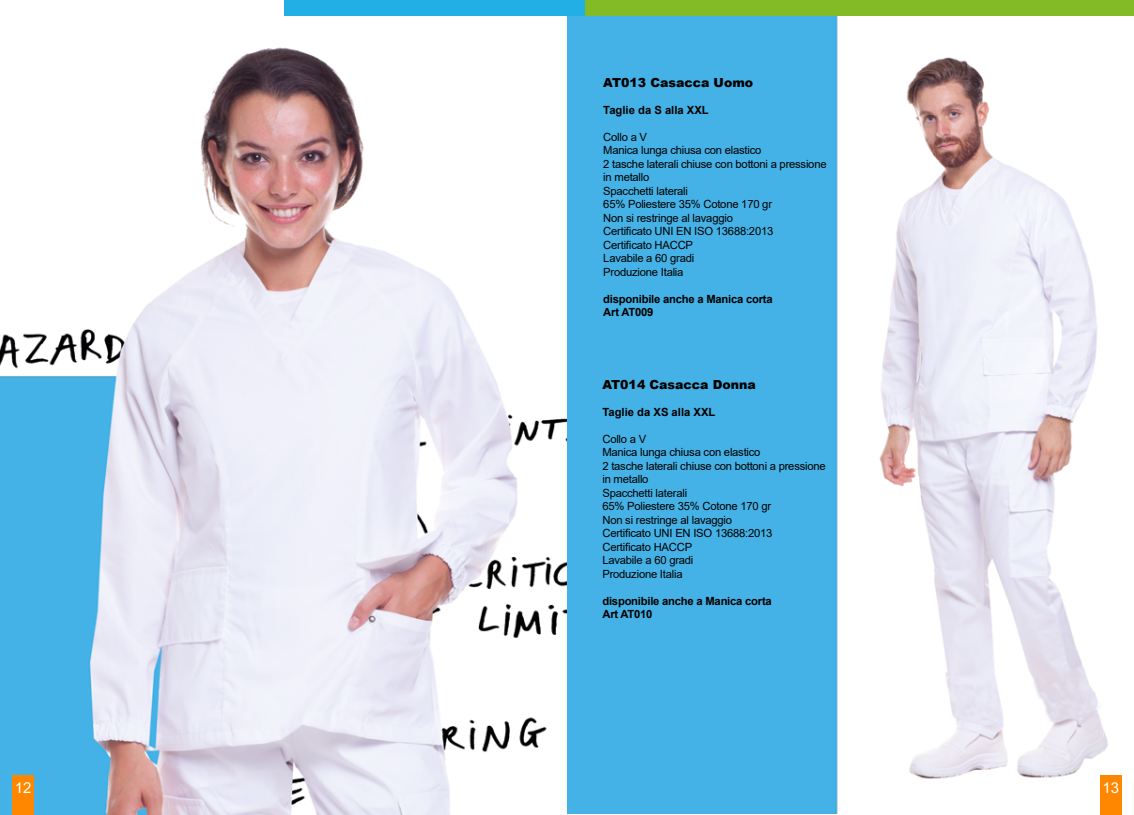
<style>
.page{position:relative;width:1134px;height:815px;background:#fff}
.page>*{position:absolute;margin:0;border:0;box-sizing:border-box;transform-origin:0 0}
.t1{font:15px "Arial";color:#fff}
.t2{font:900 12.5px "Arial";color:#000}
.t3{font:11.25px/13.5px "Arial";letter-spacing:-.02em;color:#000}
.t4{font:700 11.25px/13.5px "Arial";letter-spacing:-.02em;color:#000}
.t5{font:700 11.25px "Arial";color:#000}
</style>
<div class="page">
<img style="left:0;top:47px;width:567px;height:768px">
<img style="left:567px;top:16px;width:555px;height:798px">
<div style="left:285px;top:0;width:849px;height:16px;background:#83bb26"></div>
<div style="left:285px;top:0;width:300px;height:16px;background:#21afe6"></div>
<div style="left:1100px;top:775px;width:21px;height:40px;background:#ff8700"></div>
<div style="left:12px;top:775px;width:22px;height:40px;background:#ff8700"></div>
<p class="t2" style="left:603px;top:73px;width:151px">AT013 Casacca Uomo</p>
<p class="t5" style="left:603px;top:102px;width:107px">Taglie da S alla XXL</p>
<p class="t3" style="left:603px;top:130px;width:225px">Collo a V<br>Manica lunga chiusa con elastico<br>2 tasche laterali chiuse con bottoni a pressione in metallo<br>Spacchetti laterali<br>65% Poliestere 35% Cotone 170 gr<br>Non si restringe al lavaggio<br>Certificato UNI EN ISO 13688:2013<br>Certificato HACCP<br>Lavabile a 60 gradi<br>Produzione Italia</p>
<p class="t4" style="left:603px;top:292px;width:171px">disponibile anche a Manica corta<br>Art AT009</p>
<p class="t2" style="left:602px;top:375px;width:155px">AT014 Casacca Donna</p>
<p class="t5" style="left:602px;top:404px;width:114px">Taglie da XS alla XXL</p>
<p class="t3" style="left:602px;top:432px;width:225px">Collo a V<br>Manica lunga chiusa con elastico<br>2 tasche laterali chiuse con bottoni a pressione in metallo<br>Spacchetti laterali<br>65% Poliestere 35% Cotone 170 gr<br>Non si restringe al lavaggio<br>Certificato UNI EN ISO 13688:2013<br>Certificato HACCP<br>Lavabile a 60 gradi<br>Produzione Italia</p>
<p class="t4" style="left:602px;top:594px;width:171px">disponibile anche a Manica corta<br>Art AT010</p>
<h1 class="t1" style="left:15px;top:778px;width:18px">12</h1>
<h1 class="t1" style="left:1102px;top:778px;width:18px">13</h1>
</div>
